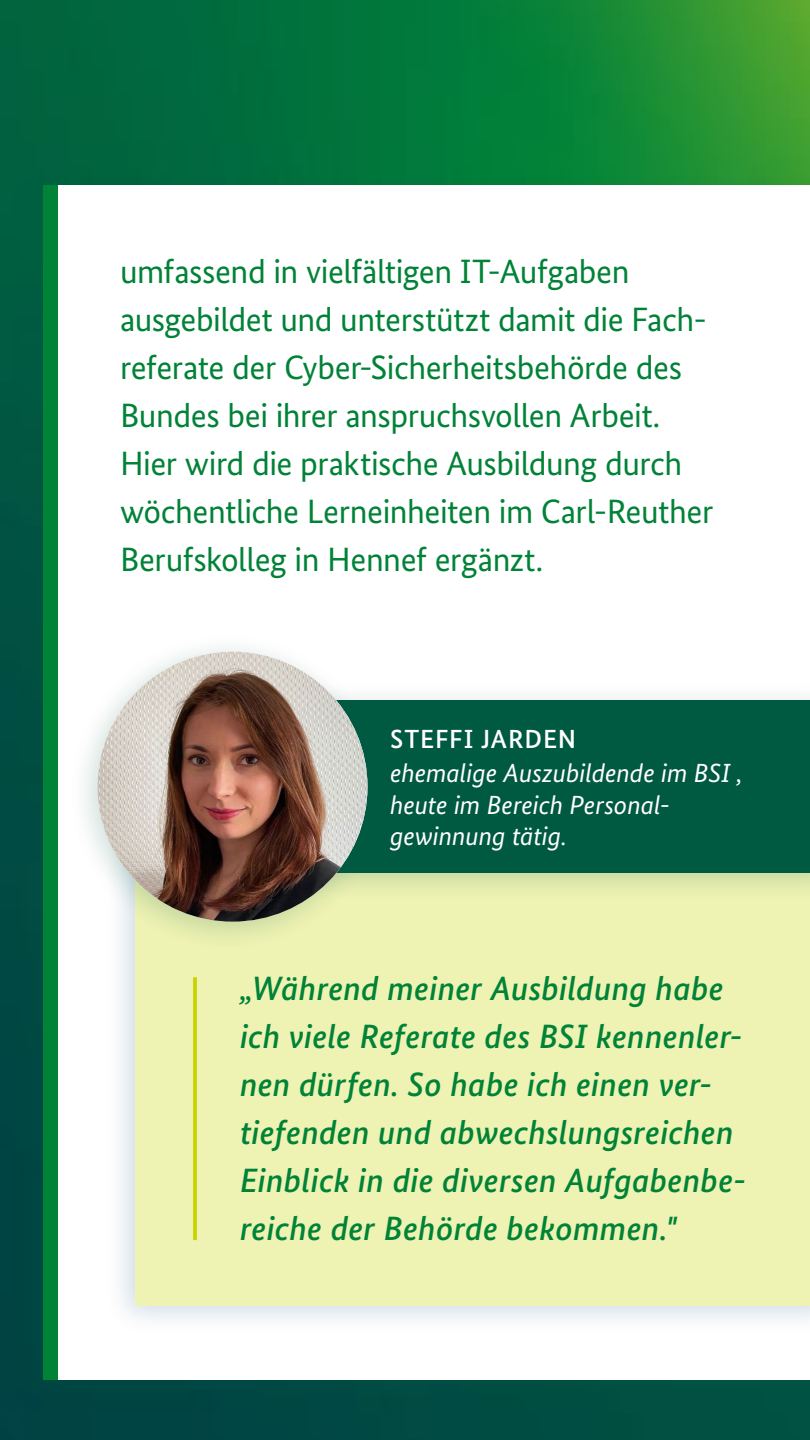
<style>
.page{position:relative;width:810px;height:1440px;background:#fff}
.page>*{position:absolute;margin:0;border:0;box-sizing:border-box;transform-origin:0 0}
.t1{font:33.75px/48px "Bundes Sans";letter-spacing:-.015em;color:#008237}
.t2{font:italic 500 33.75px/48px "Bundes Sans";letter-spacing:.005em;color:#008237}
.t3{font:italic 26.25px/31.5px "Bundes Sans";color:#fff}
.t4{font:500 26.25px "Bundes Sans";letter-spacing:.03em;color:#fff}
</style>
<div class="page">
<img style="left:0;top:0;width:810px;height:1440px">
<div style="left:8px;top:171px;width:802px;height:1245px;background:#005941;opacity:.2"></div>
<div style="left:58px;top:186px;width:752px;height:1194px;background:#fff"></div>
<div style="left:44px;top:186px;width:14px;height:1194px;background:#008237"></div>
<div style="left:104px;top:767px;width:706px;height:569px;background:#004678;opacity:.2"></div>
<div style="left:135px;top:787px;width:675px;height:518px;background:#eef2b3"></div>
<svg style="left:193px;top:977px;width:4px;height:263px"></svg>
<div style="left:247px;top:680px;width:563px;height:224px;background:#005941;opacity:.2"></div>
<div style="left:278px;top:700px;width:532px;height:173px;background:#005941"></div>
<div style="left:67px;top:632px;width:320px;height:320px;background:#005941;opacity:.2"></div>
<img style="left:98px;top:652px;width:270px;height:270px;border-radius:135px">
<p class="t1" style="left:120px;top:248px;width:595px">umfassend in vielfältigen IT-Aufgaben ausgebildet und unterstützt damit die Fach&shy;referate der Cyber-Sicherheitsbehörde des Bundes bei ihrer anspruchsvollen Arbeit.<br>Hier wird die praktische Ausbildung durch wöchentliche Lerneinheiten im Carl-Reuther Berufskolleg in Hennef ergänzt.</p>
<p class="t4" style="left:390px;top:723px;width:187px">STEFFI JARDEN</p>
<p class="t3" style="left:390px;top:757px;width:354px">ehemalige Auszubildende im BSI , heute im Bereich Personal&shy;gewinnung tätig.</p>
<p class="t2" style="left:240px;top:964px;width:508px">„Während meiner Ausbildung habe ich viele Referate des BSI kennenler&shy;nen dürfen. So habe ich einen ver&shy;tiefenden und abwechslungsreichen Einblick in die diversen Aufgabenbe&shy;reiche der Behörde bekommen."</p>
</div>
